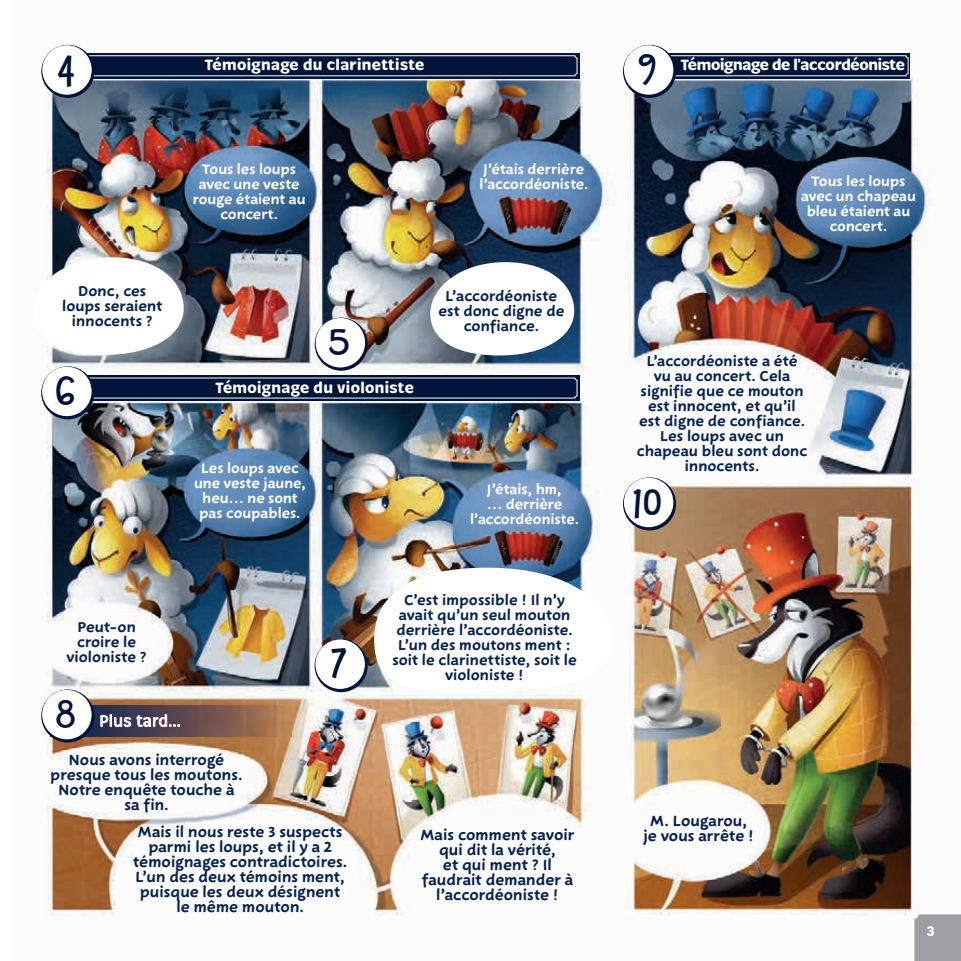
<style>
.page{position:relative;width:961px;height:961px;background:#fff}
.page>*{position:absolute;margin:0;border:0;box-sizing:border-box;transform-origin:0 0}
.t1{font:31.5px "Allspice Alternates";color:#001339}
.t2{font:500 16.5px "Condell Bio";letter-spacing:.02em;color:#fff}
.t3{font:700 15.75px "Condell Bio";letter-spacing:.02em;color:#fff}
.t4{font:700 15.75px "Condell Bio";letter-spacing:-.02em;color:#fff}
.t5{font:15.6px/15px "Fry Pro";color:#062250;text-align:center}
.t6{font:15px/15px "Fry Pro";color:#062250;text-align:center}
.t7{font:14.55px/15px "Fry Pro";color:#fff;text-align:center}
</style>
<div class="page">
<img style="left:41px;top:44px;width:888px;height:872px">
<svg style="left:314px;top:662px;width:14px;height:27px"></svg>
<div style="left:82px;top:376px;width:498px;height:25px;background:#001339"></div>
<div style="left:82px;top:53px;width:498px;height:25px;background:#001339"></div>
<div style="left:85px;top:378px;width:492px;height:20px;border:1px solid #fff;border-radius:2px"></div>
<div style="left:85px;top:55px;width:492px;height:21px;border:1px solid #fff;border-radius:2px"></div>
<img style="left:86px;top:705px;width:206px;height:31px">
<svg style="left:41px;top:257px;width:143px;height:98px"></svg>
<svg style="left:430px;top:262px;width:144px;height:93px"></svg>
<svg style="left:374px;top:567px;width:238px;height:129px"></svg>
<div style="left:632px;top:53px;width:278px;height:25px;background:#001339"></div>
<div style="left:634px;top:55px;width:274px;height:21px;border:1px solid #fff;border-radius:2px"></div>
<svg style="left:41px;top:45px;width:53px;height:53px"></svg>
<div style="left:42px;top:45px;width:50px;height:50px;background:#fff;border-radius:50%"></div>
<svg style="left:315px;top:318px;width:53px;height:53px"></svg>
<div style="left:316px;top:318px;width:49px;height:49px;background:#fff;border-radius:50%"></div>
<svg style="left:623px;top:45px;width:53px;height:53px"></svg>
<div style="left:624px;top:45px;width:49px;height:50px;background:#fff;border-radius:50%"></div>
<svg style="left:623px;top:477px;width:53px;height:53px"></svg>
<div style="left:624px;top:478px;width:49px;height:49px;background:#fff;border-radius:50%"></div>
<svg style="left:41px;top:366px;width:53px;height:53px"></svg>
<div style="left:42px;top:367px;width:50px;height:49px;background:#fff;border-radius:50%"></div>
<svg style="left:41px;top:689px;width:53px;height:54px"></svg>
<div style="left:42px;top:690px;width:50px;height:49px;background:#fff;border-radius:50%"></div>
<svg style="left:315px;top:639px;width:53px;height:53px"></svg>
<div style="left:315px;top:639px;width:50px;height:50px;background:#fff;border-radius:50%"></div>
<svg style="left:101px;top:714px;width:30px;height:13px"></svg>
<svg style="left:137px;top:714px;width:43px;height:13px"></svg>
<svg style="left:914px;top:914px;width:47px;height:47px;background:#a1a3a5"></svg>
<h1 class="t1" style="left:58px;top:45px;width:19px">4</h1>
<h1 class="t1" style="left:639px;top:45px;width:20px">9</h1>
<p class="t3" style="left:205px;top:55px;width:221px">Témoignage du clarinettiste</p>
<p class="t4" style="left:681px;top:55px;width:226px">Témoignage de l’accordéoniste</p>
<p class="t6" style="left:62px;top:283px;width:102px">Donc, ces loups seraient innocents ?</p>
<h1 class="t1" style="left:56px;top:367px;width:22px">6</h1>
<p class="t7" style="left:193px;top:162px;width:114px">Tous les loups avec une veste rouge étaient au concert.</p>
<p class="t7" style="left:479px;top:161px;width:110px;text-align:left">J’étais derrière l’accordéoniste.</p>
<h1 class="t1" style="left:329px;top:318px;width:23px">5</h1>
<p class="t3" style="left:215px;top:377px;width:200px">Témoignage du violoniste</p>
<p class="t6" style="left:438px;top:288px;width:128px">L’accordéoniste est donc digne de confiance.</p>
<p class="t7" style="left:194px;top:460px;width:114px">Les loups avec une veste jaune, heu… ne sont pas coupables.</p>
<p class="t7" style="left:470px;top:481px;width:110px">J’étais, hm,<br>… derrière l’accordéoniste.</p>
<p class="t6" style="left:67px;top:619px;width:82px">Peut-on croire le violoniste ?</p>
<h1 class="t1" style="left:56px;top:690px;width:22px">8</h1>
<p class="t2" style="left:99px;top:711px;width:83px">Plus tard...</p>
<h1 class="t1" style="left:332px;top:639px;width:18px">7</h1>
<p class="t6" style="left:392px;top:592px;width:186px">C’est impossible ! Il n’y avait qu’un seul mouton derrière l’accordéoniste.<br>L’un des moutons ment : soit le clarinettiste, soit le violoniste !</p>
<p class="t7" style="left:801px;top:173px;width:116px">Tous les loups avec un chapeau bleu étaient au concert.</p>
<p class="t6" style="left:637px;top:353px;width:172px">L’accordéoniste a été vu au concert. Cela signifie que ce mouton est innocent, et qu’il est digne de confiance.<br>Les loups avec un chapeau bleu sont donc innocents.</p>
<h1 class="t1" style="left:634px;top:478px;width:31px">10</h1>
<p class="t5" style="left:51px;top:751px;width:193px">Nous avons interrogé presque tous les moutons.<br>Notre enquête touche à sa fin.</p>
<p class="t5" style="left:133px;top:824px;width:216px">Mais il nous reste 3 suspects parmi les loups, et il y a 2 témoignages contradictoires.<br>L’un des deux témoins ment, puisque les deux désignent le même mouton.</p>
<p class="t5" style="left:421px;top:827px;width:155px">Mais comment savoir qui dit la vérité,<br>et qui ment ? Il faudrait demander à l’accordéoniste !</p>
<p class="t5" style="left:643px;top:813px;width:112px">M. Lougarou, je vous arrête !</p>
</div>
